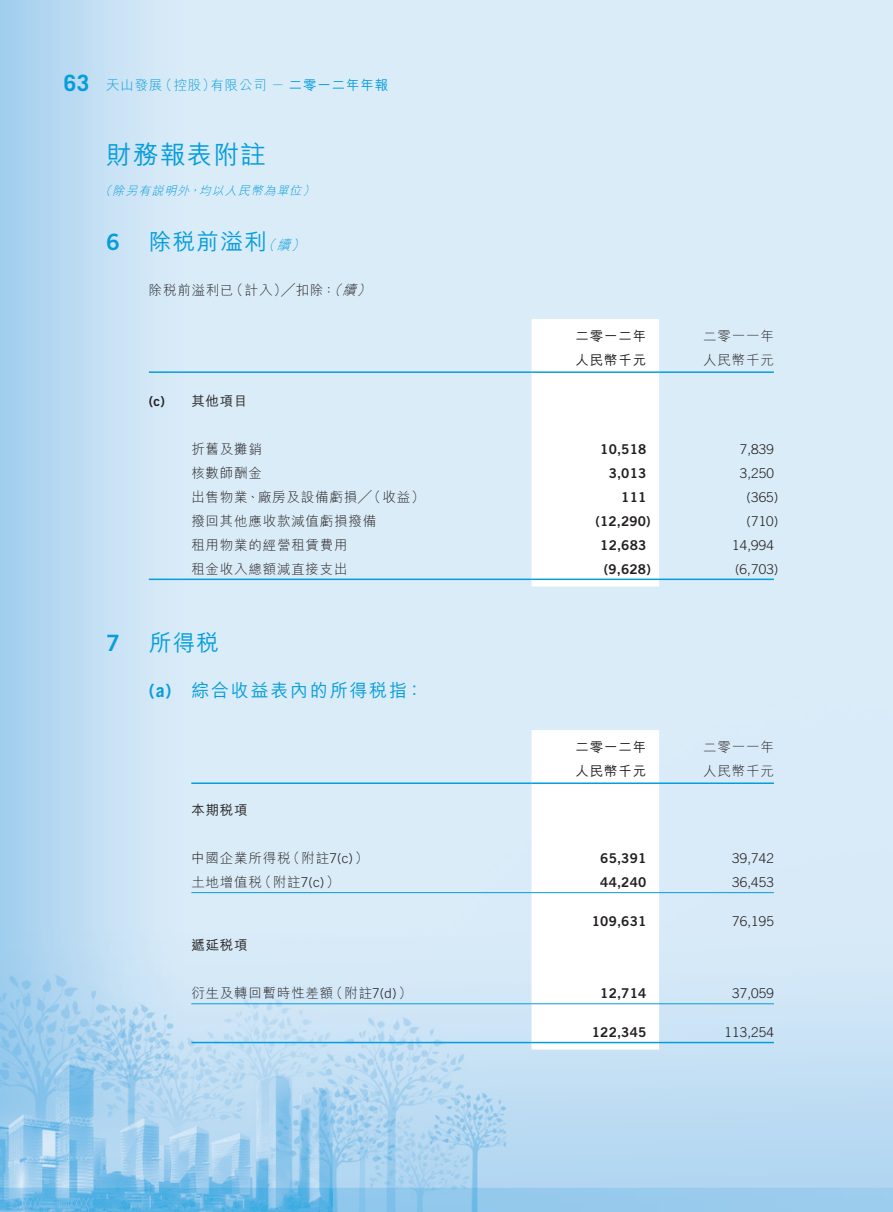
<style>
.page{position:relative;width:893px;height:1212px;background:#fff}
.page>*{position:absolute;margin:0;border:0;box-sizing:border-box;transform-origin:0 0}
.t1{font:500 25.5px "M Hei HK";letter-spacing:.055em;color:#069ddc}
.Heading_1{font:500 22.5px "M Hei HK";letter-spacing:.06em;color:#069ddc}
.t2{font:700 22.5px "Trade Gothic LT Std";color:#069ddc}
.Heading_1-2{font:22.5px "Trade Gothic LT Std Bd 2";color:#069ddc}
.Heading_2{font:500 18px "M Hei HK";letter-spacing:.1em;color:#069ddc}
.Heading_2-2{font:700 18px "Trade Gothic LT Std";color:#069ddc}
.Body_Text{font:300 13.5px "M Hei HK";letter-spacing:.06em;color:#231f20}
.Body_Text-2{font:13.5px "Trade Gothic LT Std Bd 2";letter-spacing:.01em;color:#231f20}
.Body_Text-3{font:300 13.5px "Trade Gothic LT Std";letter-spacing:.01em;color:#231f20}
.Body_Text-4{font:500 13.5px "M Hei HK";letter-spacing:.06em;color:#231f20}
.t3{font:500 13.5px "M Hei HK";letter-spacing:.06em;color:#069ddc}
.t4{font:300 13.5px "M Hei HK";letter-spacing:.06em;color:#069ddc}
.Heading_1-3{font:italic 300 13.5px "M Hei HK";color:#069ddc}
.Body_Text-5{font:italic 300 13.5px "M Hei HK";color:#231f20}
.t5{font:italic 300 12px "M Hei HK";color:#069ddc}
.s1{font-weight:300}
.s2{font-style:italic}
.s3{font-family:"Trade Gothic LT Std"}
</style>
<div class="page">
<img style="left:0;top:0;width:893px;height:1212px">
<svg style="left:531px;top:319px;width:128px;height:267px"></svg>
<hr style="left:149px;top:371px;width:382px;height:2px;background:#069ddc">
<hr style="left:531px;top:371px;width:128px;height:2px;background:#069ddc">
<hr style="left:659px;top:371px;width:115px;height:2px;background:#069ddc">
<hr style="left:149px;top:578px;width:382px;height:2px;background:#069ddc">
<hr style="left:531px;top:578px;width:128px;height:2px;background:#069ddc">
<hr style="left:659px;top:578px;width:115px;height:2px;background:#069ddc">
<svg style="left:531px;top:730px;width:128px;height:320px"></svg>
<hr style="left:191px;top:782px;width:340px;height:2px;background:#069ddc">
<hr style="left:531px;top:782px;width:128px;height:2px;background:#069ddc">
<hr style="left:659px;top:782px;width:115px;height:2px;background:#069ddc">
<hr style="left:191px;top:892px;width:340px;height:1px;background:#069ddc">
<hr style="left:531px;top:892px;width:128px;height:1px;background:#069ddc">
<hr style="left:659px;top:892px;width:115px;height:1px;background:#069ddc">
<hr style="left:191px;top:1003px;width:340px;height:1px;background:#069ddc">
<hr style="left:531px;top:1003px;width:128px;height:1px;background:#069ddc">
<hr style="left:659px;top:1003px;width:115px;height:1px;background:#069ddc">
<hr style="left:191px;top:1042px;width:340px;height:1px;background:#069ddc">
<hr style="left:531px;top:1042px;width:128px;height:1px;background:#069ddc">
<hr style="left:659px;top:1042px;width:115px;height:1px;background:#069ddc">
<h2 class="t2" style="left:64px;top:69px;width:27px">63</h2>
<p class="t4" style="left:159px;top:78px;width:59px">（控股）</p>
<p class="t3" style="left:210px;top:75px;width:179px"><span class="s1">有限公司－</span>二零一二年年報</p>
<p class="t4" style="left:106px;top:78px;width:58px">天山發展</p>
<h1 class="t1" style="left:106px;top:136px;width:161px">財務報表附註</h1>
<p class="t5" style="left:99px;top:185px;width:95px">（除另有說明外</p>
<p class="t5" style="left:302px;top:185px;width:17px">(</p>
<p class="t5" style="left:199px;top:185px;width:107px">均以人民幣為單位</p>
<p class="t5" style="left:188px;top:185px;width:17px">，</p>
<p class="Heading_1-2" style="left:106px;top:228px;width:15px">6</p>
<p class="Heading_1" style="left:149px;top:225px;width:119px">除稅前溢利</p>
<p class="Heading_1-3" style="left:262px;top:238px;width:34px">（續</p>
<p class="Heading_1-3" style="left:291px;top:238px;width:19px">(</p>
<p class="Body_Text" style="left:230px;top:283px;width:131px">（計入）╱扣除<span class="s2">（</span>：<span class="s2">續</span></p>
<p class="Body_Text-5" style="left:357px;top:283px;width:19px">(</p>
<p class="Body_Text" style="left:149px;top:283px;width:86px">除稅前溢利已</p>
<p class="Heading_1-2" style="left:106px;top:629px;width:15px">7</p>
<p class="Body_Text-2" style="left:149px;top:393px;width:18px">)c(</p>
<p class="Body_Text-4" style="left:191px;top:391px;width:58px">其他項目</p>
<p class="Body_Text" style="left:191px;top:442px;width:72px">折舊及攤銷</p>
<p class="Body_Text" style="left:191px;top:466px;width:72px">核數師酬金</p>
<p class="Body_Text" style="left:191px;top:490px;width:235px">出售物業、廠房及設備虧損╱（收益(</p>
<p class="Body_Text" style="left:191px;top:514px;width:186px">撥回其他應收款減值虧損撥備</p>
<p class="Body_Text" style="left:191px;top:538px;width:158px">租用物業的經營租賃費用</p>
<p class="Body_Text" style="left:191px;top:562px;width:158px">租金收入總額減直接支出</p>
<p class="Heading_1" style="left:149px;top:626px;width:72px">所得稅</p>
<p class="Heading_2-2" style="left:149px;top:680px;width:24px">)a(</p>
<p class="Heading_2" style="left:191px;top:678px;width:234px">綜合收益表內的所得稅指：</p>
<p class="Body_Text-4" style="left:191px;top:800px;width:58px">本期稅項</p>
<p class="Body_Text" style="left:287px;top:851px;width:83px">（附註 (<span class="s3">(c(7</span></p>
<p class="Body_Text" style="left:191px;top:851px;width:101px">中國企業所得稅</p>
<p class="Body_Text" style="left:258px;top:875px;width:83px">（附註 (<span class="s3">(c(7</span></p>
<p class="Body_Text" style="left:191px;top:875px;width:72px">土地增值稅</p>
<p class="Body_Text-4" style="left:191px;top:935px;width:58px">遞延稅項</p>
<p class="Body_Text" style="left:329px;top:986px;width:84px">（附註 (<span class="s3">(d(7</span></p>
<p class="Body_Text" style="left:191px;top:986px;width:144px">衍生及轉回暫時性差額</p>
<p class="Body_Text-4" style="left:576px;top:326px;width:72px">二零一二年</p>
<p class="Body_Text" style="left:703px;top:329px;width:72px">二零一一年</p>
<p class="Body_Text-4" style="left:576px;top:350px;width:72px">人民幣千元</p>
<p class="Body_Text" style="left:703px;top:353px;width:72px">人民幣千元</p>
<p class="Body_Text-2" style="left:600px;top:441px;width:48px">10,518</p>
<p class="Body_Text-3" style="left:740px;top:441px;width:36px">7,839</p>
<p class="Body_Text-2" style="left:609px;top:465px;width:39px">3,013</p>
<p class="Body_Text-3" style="left:740px;top:465px;width:36px">3,250</p>
<p class="Body_Text-2" style="left:621px;top:489px;width:27px">111</p>
<p class="Body_Text-3" style="left:746px;top:489px;width:33px">)365(</p>
<p class="Body_Text-2" style="left:595px;top:513px;width:57px">)12,290(</p>
<p class="Body_Text-3" style="left:746px;top:513px;width:33px">)710(</p>
<p class="Body_Text-2" style="left:600px;top:537px;width:48px">12,683</p>
<p class="Body_Text-3" style="left:732px;top:537px;width:43px">14,994</p>
<p class="Body_Text-2" style="left:604px;top:561px;width:48px">)9,628(</p>
<p class="Body_Text-3" style="left:735px;top:561px;width:45px">)6,703(</p>
<p class="Body_Text-4" style="left:576px;top:737px;width:72px">二零一二年</p>
<p class="Body_Text" style="left:703px;top:740px;width:72px">二零一一年</p>
<p class="Body_Text-4" style="left:576px;top:761px;width:72px">人民幣千元</p>
<p class="Body_Text" style="left:703px;top:764px;width:72px">人民幣千元</p>
<p class="Body_Text-2" style="left:600px;top:849px;width:48px">65,391</p>
<p class="Body_Text-3" style="left:732px;top:850px;width:43px">39,742</p>
<p class="Body_Text-2" style="left:600px;top:873px;width:48px">44,240</p>
<p class="Body_Text-3" style="left:732px;top:874px;width:43px">36,453</p>
<p class="Body_Text-2" style="left:592px;top:913px;width:56px">109,631</p>
<p class="Body_Text-3" style="left:732px;top:913px;width:43px">76,195</p>
<p class="Body_Text-2" style="left:600px;top:985px;width:48px">12,714</p>
<p class="Body_Text-3" style="left:732px;top:985px;width:43px">37,059</p>
<p class="Body_Text-2" style="left:592px;top:1024px;width:56px">122,345</p>
<p class="Body_Text-3" style="left:724px;top:1024px;width:51px">113,254</p>
</div>
